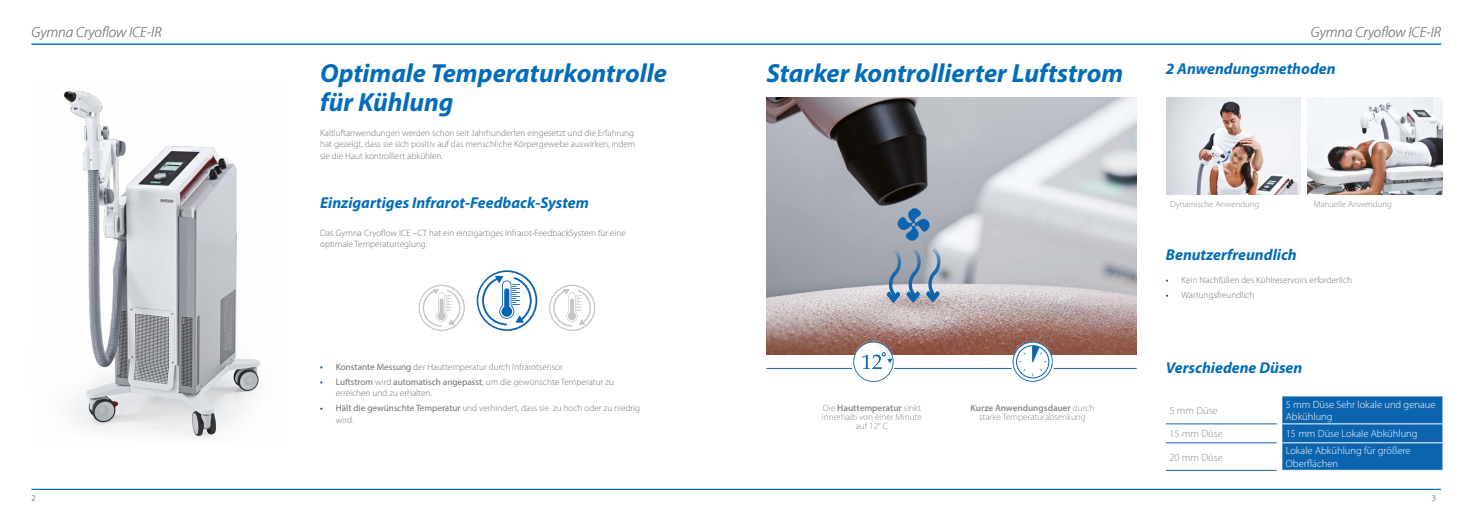
<style>
.page{position:relative;width:1474px;height:521px;background:#fff}
.page>*{position:absolute;margin:0;border:0;box-sizing:border-box;transform-origin:0 0}
.t1{font:italic 700 26.25px/28.9px "Myriad Pro";color:#036cb9}
.t2{font:italic 700 15.75px "Myriad Pro";color:#036cb9}
.t3{font:italic 300 14.88px "Myriad Pro";color:#878787}
.t4{font:300 10.5px/12.6px "Myriad Pro";color:#fff}
.t5{font:300 10.5px "Myriad Pro";color:#878787}
.t6{font:300 9.19px/11.4px "Myriad Pro";color:#706f6f}
.t7{font:300 9.19px/8.9px "Myriad Pro";color:#878787;text-align:center}
.t8{font:300 8.75px "Myriad Pro";color:#878787}
.s1{font-weight:400}
.s2{font-weight:600}
</style>
<div class="page">
<img style="left:1166px;top:97px;width:134px;height:97px">
<img style="left:1307px;top:97px;width:135px;height:97px">
<hr style="left:766px;top:368px;width:370px;height:1px;background:#0c64af">
<img style="left:766px;top:97px;width:370px;height:258px">
<svg style="left:476px;top:270px;width:62px;height:61px"></svg>
<svg style="left:549px;top:284px;width:47px;height:47px"></svg>
<svg style="left:418px;top:284px;width:47px;height:47px"></svg>
<svg style="left:1011px;top:340px;width:42px;height:42px"></svg>
<svg style="left:851px;top:340px;width:43px;height:42px"></svg>
<svg style="left:871px;top:207px;width:69px;height:96px;background:#94a4b7"></svg>
<img style="left:63px;top:91px;width:198px;height:347px">
<hr style="left:32px;top:44px;width:1408px;height:1px;background:#036cb9">
<hr style="left:32px;top:489px;width:1408px;height:1px;background:#036cb9">
<div style="left:1282px;top:396px;width:160px;height:74px;background:#0c64af"></div>
<hr style="left:1282px;top:424px;width:160px;height:1px;background:#fff">
<hr style="left:1282px;top:443px;width:160px;height:1px;background:#fff">
<hr style="left:1165px;top:424px;width:111px;height:1px;background:#0c64af">
<hr style="left:1165px;top:443px;width:111px;height:1px;background:#0c64af">
<hr style="left:1165px;top:470px;width:111px;height:1px;background:#0c64af">
<h3 class="t3" style="left:32px;top:25px;width:132px">Gymna Cryoflow ICE-IR</h3>
<h3 class="t3" style="left:1310px;top:25px;width:132px">Gymna Cryoflow ICE-IR</h3>
<h1 class="t1" style="left:320px;top:58px;width:348px">Optimale Temperaturkontrolle für Kühlung</h1>
<h1 class="t1" style="left:766px;top:58px;width:358px">Starker kontrollierter Luftstrom</h1>
<h2 class="t2" style="left:1165px;top:59px;width:171px">2 Anwendungsmethoden</h2>
<p class="t6" style="left:320px;top:127px;width:317px">Kaltluftanwendungen werden schon seit Jahrhunderten eingesetzt und die Erfahrung hat gezeigt, dass sie sich positiv auf das menschliche Körpergewebe auswirken, indem sie die Haut kontrolliert abkühlen.</p>
<h2 class="t2" style="left:320px;top:193px;width:270px">Einzigartiges Infrarot-Feedback-System</h2>
<p class="t6" style="left:320px;top:227px;width:307px">Das Gymna Cryoflow ICE –CT hat ein einzigartiges Infrarot-FeedbackSystem für eine optimale Temperaturreglung.</p>
<p class="t6" style="left:320px;top:361px;width:245px"><span class="s1">• Konstante Messung</span> der Hauttemperatur durch Infrarotsensor.</p>
<p class="t6" style="left:336px;top:376px;width:279px;text-indent:-16px"><span class="s1">• Luftstrom</span> wird <span class="s1">automatisch angepasst</span>, um die gewünschte Temperatur zu erreichen und zu erhalten.</p>
<p class="t6" style="left:336px;top:402px;width:306px;text-indent:-16px"><span class="s1">• Hält die gewünschte Temperatur</span> und verhindert, dass sie zu hoch oder zu niedrig wird.</p>
<p class="t7" style="left:822px;top:403px;width:101px">Die <span class="s2">Hauttemperatur</span> sinkt innerhalb von einer Minute auf 12° C</p>
<p class="t7" style="left:970px;top:403px;width:125px"><span class="s2">Kurze Anwendungsdauer</span> durch starke Temperaturabsenkung</p>
<p class="t8" style="left:1170px;top:199px;width:91px">Dynamische Anwendung</p>
<p class="t8" style="left:1313px;top:199px;width:80px">Manuelle Anwendung</p>
<h2 class="t2" style="left:1165px;top:244px;width:132px">Benutzerfreundlich</h2>
<p class="t6" style="left:1165px;top:274px;width:187px">• Kein Nachfüllen des Kühlreservoirs erforderlich</p>
<p class="t6" style="left:1165px;top:289px;width:90px">• Wartungsfreundlich</p>
<h2 class="t2" style="left:1165px;top:357px;width:138px">Verschiedene Düsen</h2>
<p class="t5" style="left:1169px;top:404px;width:50px">5 mm Düse</p>
<p class="t4" style="left:1285px;top:398px;width:151px">5 mm Düse Sehr lokale und genaue<br>Abkühlung</p>
<p class="t5" style="left:1169px;top:427px;width:55px">15 mm Düse</p>
<p class="t4" style="left:1285px;top:427px;width:133px">15 mm Düse Lokale Abkühlung</p>
<p class="t5" style="left:1169px;top:451px;width:55px">20 mm Düse</p>
<p class="t4" style="left:1285px;top:444px;width:126px">Lokale Abkühlung für größere<br>Oberflächen</p>
<p class="t8" style="left:32px;top:493px;width:6px">2</p>
<p class="t8" style="left:1431px;top:493px;width:6px">3</p>
</div>
